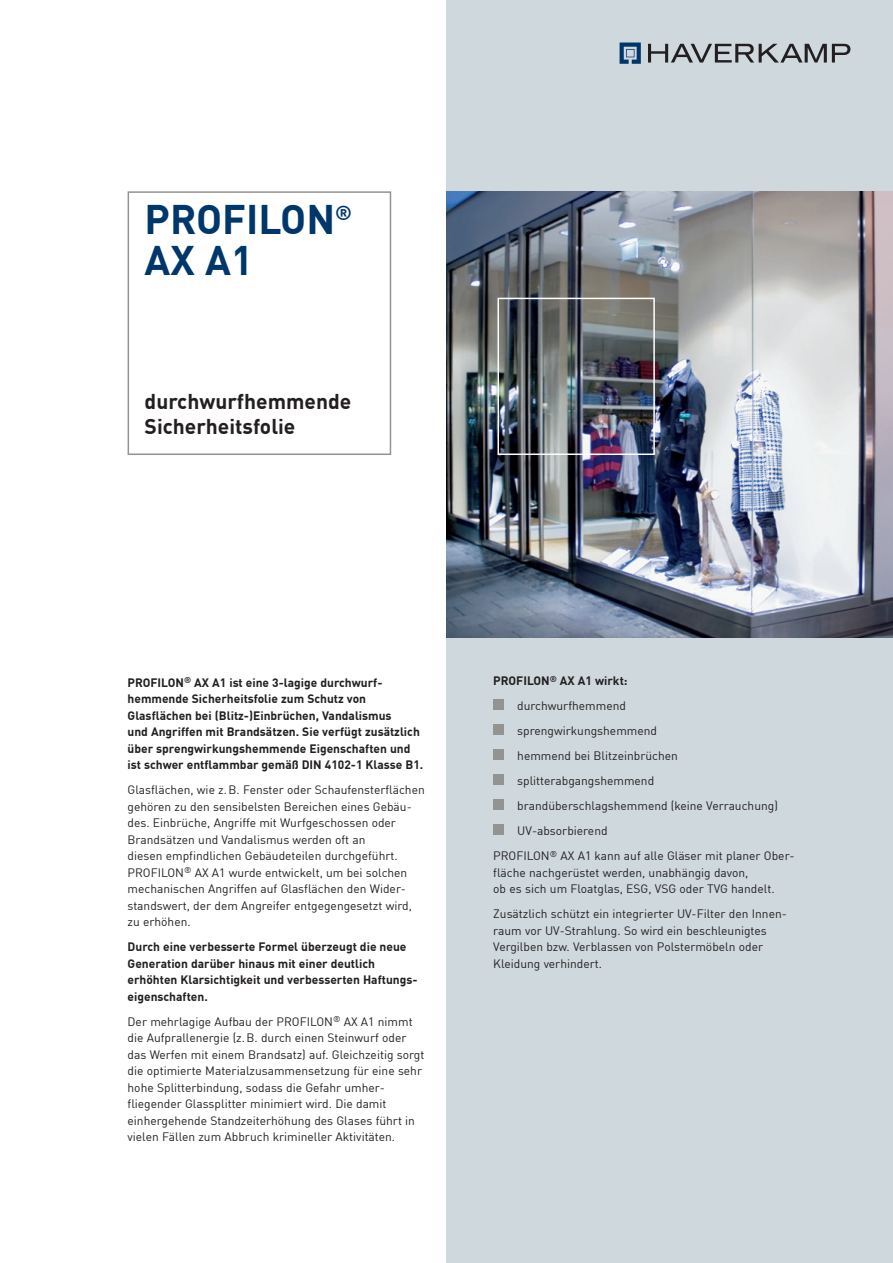
<style>
.page{position:relative;width:893px;height:1263px;background:#fff}
.page>*{position:absolute;margin:0;border:0;box-sizing:border-box;transform-origin:0 0}
.t1{font:700 40.5px/40.5px "DIN Offc";color:#00376b}
.t2{font:700 21px/25.2px "DIN Offc";color:#231f20}
.t3{font:12px/16.5px "DIN Offc";color:#231f20}
.t4{font:700 12px/16.5px "DIN Offc";color:#231f20}
</style>
<div class="page">
<div style="left:446px;top:0;width:447px;height:1263px;background:#cfd8dd"></div>
<img style="left:446px;top:191px;width:447px;height:447px">
<div style="left:493px;top:699px;width:11px;height:11px;background:#939491"></div>
<div style="left:493px;top:724px;width:11px;height:11px;background:#939491"></div>
<div style="left:493px;top:749px;width:11px;height:11px;background:#939491"></div>
<div style="left:493px;top:774px;width:11px;height:11px;background:#939491"></div>
<div style="left:493px;top:799px;width:11px;height:11px;background:#939491"></div>
<div style="left:493px;top:824px;width:11px;height:11px;background:#939491"></div>
<img style="left:497px;top:298px;width:158px;height:157px">
<svg style="left:128px;top:191px;width:263px;height:264px"></svg>
<svg style="left:648px;top:44px;width:202px;height:19px"></svg>
<svg style="left:620px;top:43px;width:21px;height:21px"></svg>
<h1 class="t1" style="left:145px;top:198px;width:209px">PROFILON<sup>®<br></sup>AX A1</h1>
<h2 class="t2" style="left:145px;top:388px;width:208px">durchwurfhemmende<br>Sicherheitsfolie</h2>
<p class="t4" style="left:128px;top:673px;width:297px">PROFILON<sup>®</sup> AX A1 ist eine 3-lagige durchwurf&shy;hemmende Sicherheitsfolie zum Schutz von Glasflächen bei (Blitz-)Einbrüchen, Vandalismus<br>und Angriffen mit Brandsätzen. Sie verfügt zusätzlich über sprengwirkungshemmende Eigenschaften und ist schwer entflammbar gemäß DIN 4102-1 Klasse B1.</p>
<p class="t3" style="left:128px;top:781px;width:299px">Glasflächen, wie z.B. Fenster oder Schaufensterflächen gehören zu den sensibelsten Bereichen eines Gebäu&shy;des. Einbrüche, Angriffe mit Wurfgeschossen oder Brandsätzen und Vandalismus werden oft an<br>diesen empfindlichen Gebäudeteilen durchgeführt.<br>PROFILON<sup>®</sup> AX A1 wurde entwickelt, um bei solchen mechanischen Angriffen auf Glasflächen den Wider&shy;standswert, der dem Angreifer entgegengesetzt wird, zu erhöhen.</p>
<p class="t4" style="left:128px;top:938px;width:291px">Durch eine verbesserte Formel überzeugt die neue Generation darüber hinaus mit einer deutlich erhöhten Klarsichtigkeit und verbesserten Haftungs&shy;eigenschaften.</p>
<p class="t3" style="left:128px;top:1013px;width:298px">Der mehrlagige Aufbau der PROFILON<sup>®</sup> AX A1 nimmt die Aufprallenergie (z.B. durch einen Steinwurf oder das Werfen mit einem Brandsatz) auf. Gleichzeitig sorgt die optimierte Materialzusammensetzung für eine sehr hohe Splitterbindung, sodass die Gefahr umher&shy;fliegender Glassplitter minimiert wird. Die damit einhergehende Standzeiterhöhung des Glases führt in vielen Fällen zum Abbruch krimineller Aktivitäten.</p>
<p class="t4" style="left:493px;top:672px;width:136px">PROFILON<sup>®</sup> AX A1 wirkt:</p>
<p class="t3" style="left:517px;top:697px;width:110px">durchwurfhemmend</p>
<p class="t3" style="left:517px;top:722px;width:141px">sprengwirkungshemmend</p>
<p class="t3" style="left:517px;top:747px;width:162px">hemmend bei Blitzeinbrüchen</p>
<p class="t3" style="left:517px;top:772px;width:138px">splitterabgangshemmend</p>
<p class="t3" style="left:517px;top:797px;width:262px">brandüberschlagshemmend (keine Verrauchung)</p>
<p class="t3" style="left:517px;top:822px;width:92px">UV-absorbierend</p>
<p class="t3" style="left:493px;top:847px;width:303px">PROFILON<sup>®</sup> AX A1 kann auf alle Gläser mit planer Ober-</p>
<p class="t3" style="left:493px;top:864px;width:283px">fläche nachgerüstet werden, unabhängig davon,<br>ob es sich um Floatglas, ESG, VSG oder TVG handelt.</p>
<p class="t3" style="left:493px;top:905px;width:295px">Zusätzlich schützt ein integrierter UV-Filter den Innen&shy;raum vor UV-Strahlung. So wird ein beschleunigtes Vergilben bzw. Verblassen von Polstermöbeln oder Kleidung verhindert.</p>
</div>
